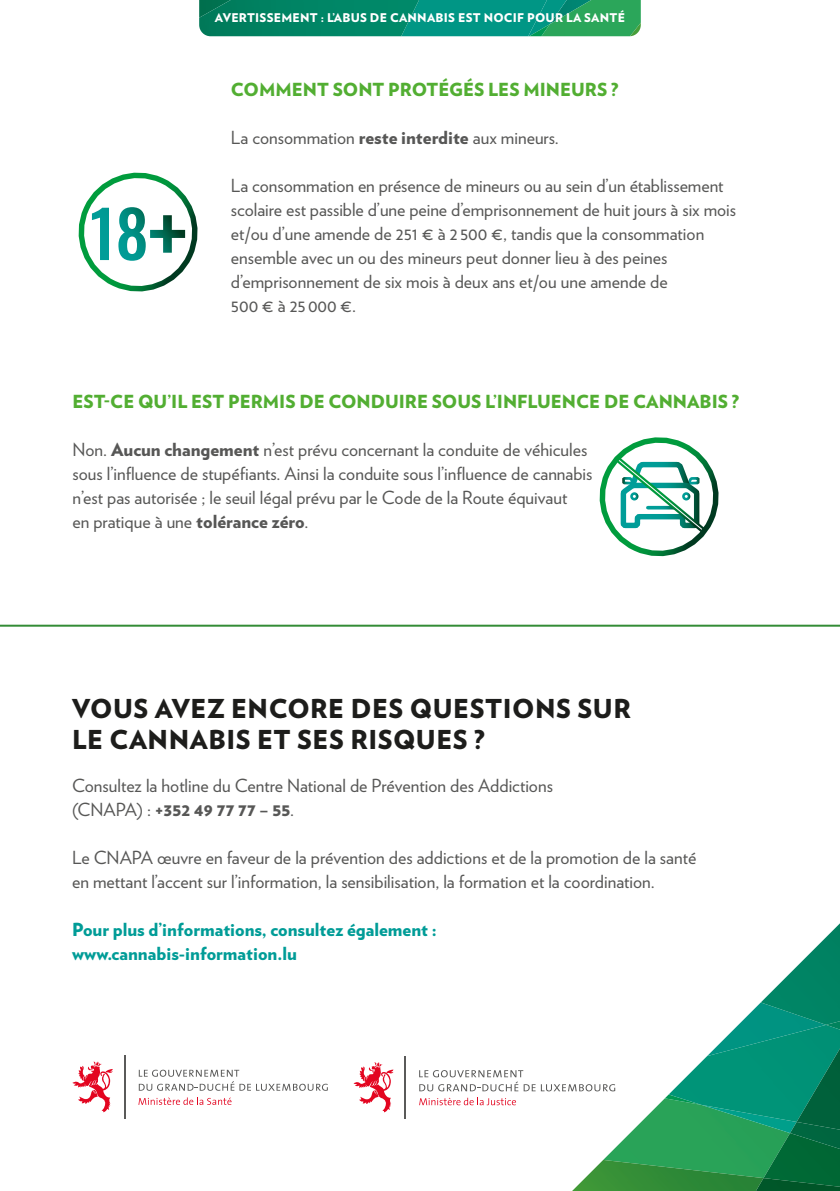
<style>
.page{position:relative;width:840px;height:1191px;background:#fff}
.page>*{position:absolute;margin:0;border:0;box-sizing:border-box;transform-origin:0 0}
.t1{font:900 26px/30.6px "Verlag";letter-spacing:.02em;color:#1d1d1b}
.t2{font:18px/24px "Verlag";color:#575756}
.t3{font:900 18px "Verlag";color:#52ae32}
.t4{font:900 18px/24px "Verlag";color:#009c97}
.t5{font:900 12px "Verlag";letter-spacing:.02em;color:#fff}
.s1{font-weight:900}
</style>
<div class="page">
<img style="left:604px;top:1099px;width:159px;height:60px">
<img style="left:572px;top:1159px;width:191px;height:32px">
<img style="left:701px;top:1122px;width:88px;height:11px">
<img style="left:664px;top:1095px;width:4px;height:9px">
<img style="left:739px;top:1003px;width:21px;height:21px">
<img style="left:668px;top:1024px;width:171px;height:98px">
<img style="left:760px;top:924px;width:79px;height:100px">
<img style="left:825px;top:1021px;width:14px;height:8px">
<img style="left:763px;top:1133px;width:76px;height:45px">
<img style="left:755px;top:1178px;width:84px;height:13px">
<img style="left:789px;top:1122px;width:50px;height:27px">
<img style="left:796px;top:1048px;width:43px;height:81px">
<hr style="left:0;top:624px;width:839px;height:2px;background:#338c36">
<svg style="left:78px;top:172px;width:120px;height:120px"></svg>
<svg style="left:599px;top:437px;width:120px;height:120px"></svg>
<svg style="left:139px;top:1069px;width:188px;height:21px"></svg>
<svg style="left:138px;top:1097px;width:93px;height:8px"></svg>
<svg style="left:72px;top:1061px;width:41px;height:51px"></svg>
<hr style="left:124px;top:1055px;width:1px;height:64px;background:#5a5a59">
<svg style="left:419px;top:1097px;width:96px;height:8px"></svg>
<hr style="left:404px;top:1056px;width:1px;height:63px;background:#5a5a59">
<svg style="left:353px;top:1062px;width:40px;height:50px"></svg>
<svg style="left:419px;top:1070px;width:196px;height:21px"></svg>
<svg style="left:545px;top:0;width:95px;height:36px;background:#25a261"></svg>
<div style="left:419px;top:0;width:126px;height:36px;background:#009685"></div>
<img style="left:199px;top:0;width:220px;height:36px">
<p class="t5" style="left:215px;top:8px;width:411px">AVERTISSEMENT : L’ABUS DE CANNABIS EST NOCIF POUR LA SANTÉ</p>
<p class="t3" style="left:231px;top:75px;width:388px">COMMENT SONT PROTÉGÉS LES MINEURS ?</p>
<p class="t2" style="left:231px;top:125px;width:329px">La consommation <span class="s1">reste interdite</span> aux mineurs.</p>
<p class="t2" style="left:231px;top:173px;width:506px">La consommation en présence de mineurs ou au sein d’un établissement scolaire est passible d’une peine d’emprisonnement de huit jours à six mois et/ou d’une amende de 251 € à 2 500 €, tandis que la consommation ensemble avec un ou des mineurs peut donner lieu à des peines d’emprisonnement de six mois à deux ans et/ou une amende de<br>500 € à 25 000 €.</p>
<p class="t3" style="left:72px;top:387px;width:667px">EST-CE QU’IL EST PERMIS DE CONDUIRE SOUS L’INFLUENCE DE CANNABIS ?</p>
<p class="t2" style="left:72px;top:437px;width:521px">Non. <span class="s1">Aucun changement</span> n’est prévu concernant la conduite de véhicules sous l’influence de stupéfiants. Ainsi la conduite sous l’influence de cannabis n’est pas autorisée ; le seuil légal prévu par le Code de la Route équivaut<br>en pratique à une <span class="s1">tolérance zéro</span>.</p>
<h1 class="t1" style="left:72px;top:692px;width:560px">VOUS AVEZ ENCORE DES QUESTIONS SUR<br>LE CANNABIS ET SES RISQUES ?</h1>
<p class="t2" style="left:72px;top:773px;width:482px">Consultez la hotline du Centre National de Prévention des Addictions (CNAPA) : <span class="s1">+352 49 77 77 – 55</span>.</p>
<p class="t2" style="left:72px;top:845px;width:625px">Le CNAPA œuvre en faveur de la prévention des addictions et de la promotion de la santé en mettant l’accent sur l’information, la sensibilisation, la formation et la coordination.</p>
<p class="t4" style="left:72px;top:917px;width:366px">Pour plus d’informations, consultez également : www.cannabis-information.lu</p>
</div>
